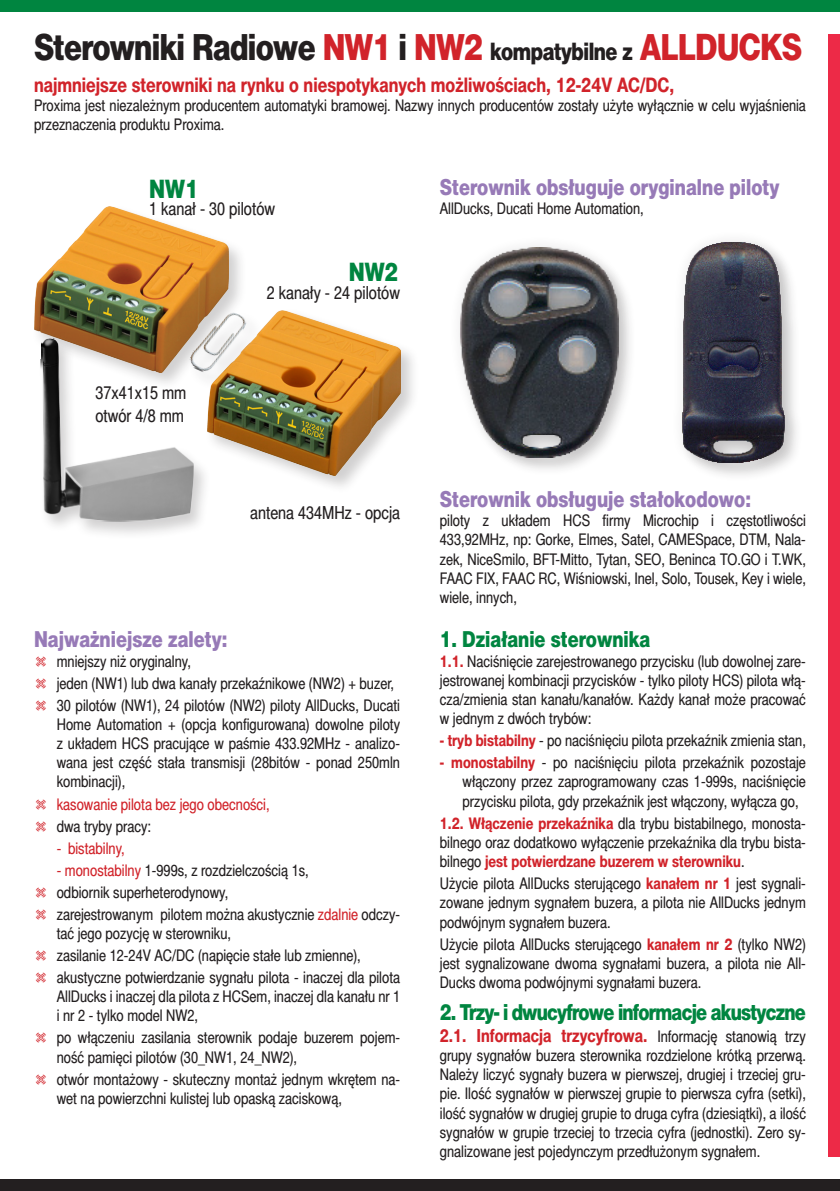
<style>
.page{position:relative;width:840px;height:1191px;background:#fff}
.page>*{position:absolute;margin:0;border:0;box-sizing:border-box;transform-origin:0 0}
.t1{font:36px "Switzer Cnd EFN Heavy";letter-spacing:-.02em;color:#231f20}
.t2{font:25.4px "Switzer Cnd EFN Heavy";color:#008540}
.t3{font:22px "Switzer Cnd EFN Heavy";color:#977ab7}
.t4{font:22px "Switzer Cnd EFN Heavy";letter-spacing:-.035em;color:#008540}
.t5{font:22px "Switzer Cnd EFN Heavy";color:#008540}
.t6{font:700 20px "Switzer Cnd EFN";color:#d1232a}
.t7{font:18px "Switzer Cnd EFN";color:#231f20}
.t8{font:700 18px "Switzer Cnd EFN";color:#d1232a}
.t9{font:16px/19.2px "Switzer Cnd EFN";color:#231f20;text-align:justify}
.t10{font:16px "Switzer Cnd EFN";color:#d1232a}
.s1{color:#d1232a}
.s2{font-size:24px}
.s3{font-size:36.4px;color:#d1232a}
.s4{font-family:"Dingbests";color:#d1232a}
.s5{font-family:"Dingbests"}
.s6{font-weight:700;color:#d1232a}
.s7{font-weight:400;font-size:16px;color:#231f20}
</style>
<div class="page">
<div style="left:0;top:0;width:839px;height:11px;background:#008540"></div>
<div style="left:0;top:1179px;width:839px;height:12px;background:#231f20"></div>
<div style="left:828px;top:34px;width:11px;height:1123px;background:#ed2a47"></div>
<div style="left:31px;top:205px;width:216px;height:185px;background:#231f20;opacity:.21"></div>
<img style="left:34px;top:207px;width:194px;height:165px">
<div style="left:204px;top:308px;width:214px;height:186px;background:#231f20;opacity:.21"></div>
<img style="left:212px;top:310px;width:188px;height:166px">
<div style="left:188px;top:311px;width:76px;height:79px;background:#231f20;opacity:.21"></div>
<img style="left:187px;top:304px;width:61px;height:76px">
<div style="left:38px;top:336px;width:174px;height:204px;background:#231f20;opacity:.21"></div>
<img style="left:38px;top:338px;width:158px;height:185px">
<div style="left:447px;top:234px;width:183px;height:237px;background:#231f20;opacity:.12"></div>
<img style="left:460px;top:248px;width:157px;height:209px">
<div style="left:669px;top:229px;width:128px;height:246px;background:#231f20;opacity:.12"></div>
<img style="left:682px;top:242px;width:102px;height:221px">
<p class="t1" style="left:34px;top:27px;width:769px">Sterowniki Radiowe <span class="s1">NW1</span> i <span class="s1">NW2</span> <span class="s2">kompatybilne z</span> <span class="s1">ALL</span><span class="s3">DUCKS</span></p>
<p class="t6" style="left:34px;top:73px;width:641px">najmniejsze sterowniki na rynku o niespotykanych możliwościach, 12-24V AC/DC,</p>
<p class="t9" style="left:34px;top:96px;width:773px">Proxima jest niezależnym producentem automatyki bramowej. Nazwy innych producentów zostały użyte wyłącznie w celu wyjaśnienia przeznaczenia produktu Proxima.</p>
<p class="t2" style="left:149px;top:174px;width:51px">NW1</p>
<p class="t7" style="left:149px;top:198px;width:127px">1 kanał - 30 pilotów</p>
<p class="t2" style="left:348px;top:257px;width:51px">NW2</p>
<p class="t7" style="left:95px;top:382px;width:92px">37x41x15 mm</p>
<p class="t7" style="left:95px;top:405px;width:90px">otwór 4/8 mm</p>
<p class="t7" style="left:267px;top:282px;width:135px">2 kanały - 24 pilotów</p>
<p class="t7" style="left:250px;top:502px;width:151px">antena 434MHz - opcja</p>
<p class="t3" style="left:34px;top:627px;width:195px">Najważniejsze zalety:</p>
<p class="t9" style="left:34px;top:651px;width:158px"><span class="s4">t</span> mniejszy niż oryginalny,</p>
<p class="t9" style="left:34px;top:673px;width:361px"><span class="s4">t</span> jeden (NW1) lub dwa kanały przekaźnikowe (NW2) + buzer,</p>
<p class="t9" style="left:57px;top:695px;width:345px;text-indent:-23px"><span class="s4">t</span> 30 pilotów (NW1), 24 pilotów (NW2) piloty AllDucks, Ducati Home Automation + (opcja konfigurowana) dowolne piloty z układem HCS pracujące w paśmie 433.92MHz - analizo&shy;wana jest część stała transmisji (28bitów - ponad 250mln kombinacji),</p>
<p class="t10" style="left:34px;top:794px;width:237px"><span class="s5">t</span> kasowanie pilota bez jego obecności,</p>
<p class="t9" style="left:34px;top:816px;width:118px"><span class="s4">t</span> dwa tryby pracy:</p>
<p class="t10" style="left:57px;top:838px;width:69px">- bistabilny,</p>
<p class="t9" style="left:57px;top:860px;width:253px"><span class="s1">- monostabilny</span> 1-999s, z rozdzielczością 1s,</p>
<p class="t9" style="left:34px;top:882px;width:196px"><span class="s4">t</span> odbiornik superheterodynowy,</p>
<p class="t9" style="left:57px;top:904px;width:344px;text-indent:-23px"><span class="s4">t</span> zarejestrowanym pilotem można akustycznie <span class="s1">zdalnie</span> odczy&shy;tać jego pozycję w sterowniku,</p>
<p class="t9" style="left:34px;top:945px;width:328px"><span class="s4">t</span> zasilanie 12-24V AC/DC (napięcie stałe lub zmienne),</p>
<p class="t9" style="left:57px;top:967px;width:345px;text-indent:-23px"><span class="s4">t</span> akustyczne potwierdzanie sygnału pilota - inaczej dla pilota AllDucks i inaczej dla pilota z HCSem, inaczej dla kanału nr 1 i nr 2 - tylko model NW2,</p>
<p class="t9" style="left:57px;top:1028px;width:344px;text-indent:-23px"><span class="s4">t</span> po włączeniu zasilania sterownik podaje buzerem pojem&shy;ność pamięci pilotów (30_NW1, 24_NW2),</p>
<p class="t9" style="left:57px;top:1069px;width:344px;text-indent:-23px"><span class="s4">t</span> otwór montażowy - skuteczny montaż jednym wkrętem na&shy;wet na powierzchni kulistej lub opaską zaciskową,</p>
<p class="t3" style="left:439px;top:174px;width:341px">Sterownik obsługuje oryginalne piloty</p>
<p class="t9" style="left:439px;top:199px;width:205px">AllDucks, Ducati Home Automation,</p>
<p class="t3" style="left:439px;top:486px;width:312px">Sterownik obsługuje stałokodowo:</p>
<p class="t9" style="left:439px;top:511px;width:367px">piloty z układem HCS firmy Microchip i częstotliwości 433,92MHz, np: Gorke, Elmes, Satel, CAMESpace, DTM, Nala&shy;zek, NiceSmilo, BFT-Mitto, Tytan, SEO, Beninca TO.GO i T.WK, FAAC FIX, FAAC RC, Wiśniowski, Inel, Solo, Tousek, Key i wiele, wiele, innych,</p>
<p class="t5" style="left:439px;top:627px;width:212px">1. Działanie sterownika</p>
<p class="t9" style="left:439px;top:651px;width:367px"><span class="s6">1.1.</span> Naciśnięcie zarejestrowanego przycisku (lub dowolnej zare&shy;jestrowanej kombinacji przycisków - tylko piloty HCS) pilota włą&shy;cza/zmienia stan kanału/kanałów. Każdy kanał może pracować w jednym z dwóch trybów:</p>
<p class="t9" style="left:439px;top:731px;width:367px"><span class="s6">- tryb bistabilny</span> - po naciśnięciu pilota przekaźnik zmienia stan,</p>
<p class="t9" style="left:462px;top:753px;width:345px;text-indent:-23px"><span class="s6">- monostabilny</span> - po naciśnięciu pilota przekaźnik pozostaje włączony przez zaprogramowany czas 1-999s, naciśnięcie przycisku pilota, gdy przekaźnik jest włączony, wyłącza go,</p>
<p class="t9" style="left:439px;top:813px;width:367px"><span class="s6">1.2. Włączenie przekaźnika</span> dla trybu bistabilnego, monosta&shy;bilnego oraz dodatkowo wyłączenie przekaźnika dla trybu bista&shy;bilnego <span class="s6">jest potwierdzane buzerem w sterowniku</span>.</p>
<p class="t9" style="left:439px;top:873px;width:367px">Użycie pilota AllDucks sterującego <span class="s6">kanałem nr 1</span> jest sygnali&shy;zowane jednym sygnałem buzera, a pilota nie AllDucks jednym podwójnym sygnałem buzera.</p>
<p class="t9" style="left:439px;top:934px;width:367px">Użycie pilota AllDucks sterującego <span class="s6">kanałem nr 2</span> (tylko NW2) jest sygnalizowane dwoma sygnałami buzera, a pilota nie All-Ducks dwoma podwójnymi sygnałami buzera.</p>
<p class="t4" style="left:439px;top:999px;width:367px">2. Trzy- i dwucyfrowe informacje akustyczne</p>
<p class="t8" style="left:439px;top:1024px;width:367px">2.1. Informacja trzycyfrowa. <span class="s7">Informację stanowią trzy</span></p>
<p class="t9" style="left:439px;top:1045px;width:367px">grupy sygnałów buzera sterownika rozdzielone krótką przerwą.<br>Należy liczyć sygnały buzera w pierwszej, drugiej i trzeciej gru&shy;pie. Ilość sygnałów w pierwszej grupie to pierwsza cyfra (setki), ilość sygnałów w drugiej grupie to druga cyfra (dziesiątki), a ilość sygnałów w grupie trzeciej to trzecia cyfra (jednostki). Zero sy&shy;gnalizowane jest pojedynczym przedłużonym sygnałem.</p>
</div>
